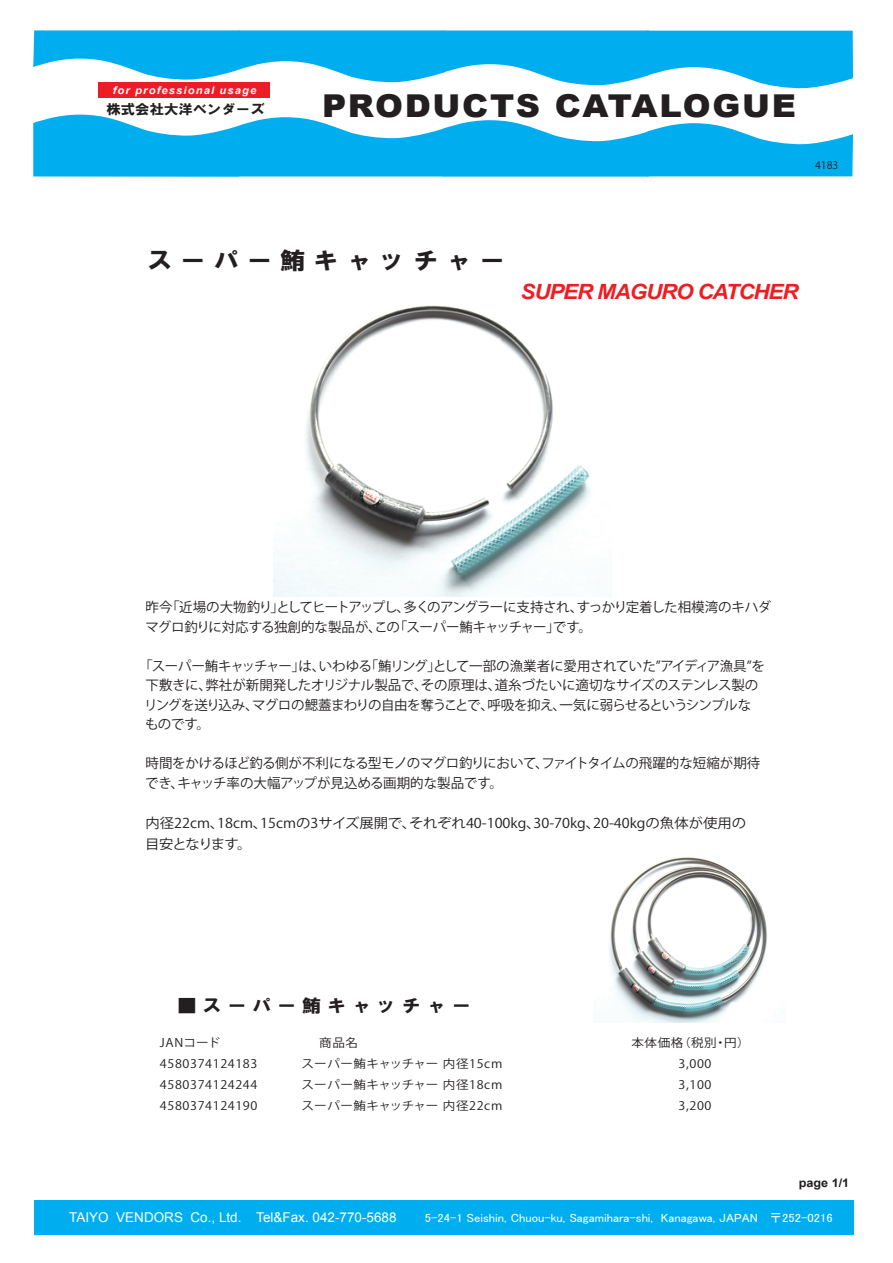
<style>
.page{position:relative;width:893px;height:1263px;background:#fff}
.page>*{position:absolute;margin:0;border:0;box-sizing:border-box;transform-origin:0 0}
.t1{font:900 31.5px "Arial";letter-spacing:.05em;color:#231f20;scale:1.07 1}
.t2{font:24px "HG Soei Kakugothic UB";letter-spacing:.3em;color:#231f20;scale:1.07 1}
.t3{font:italic 700 21px "Arial";letter-spacing:-.05em;color:#ee1d23;scale:1.07 1}
.t4{font:18px "HG Soei Kakugothic UB";letter-spacing:.3em;color:#231f20;scale:1.07 1}
.t5{font:13.5px/19.5px "Koz Go Pr 6 N";letter-spacing:-.03em;color:#231f20}
.t6{font:13.5px/21px "Koz Go Pro";color:#231f20;scale:1.07 1}
.t7{font:13.5px "Arial";color:#fff}
.t8{font:13.5px "HGS Soei Kakugothic UB";color:#231f20;scale:1.07 1}
.t9{font:11.85px "Koz Go Pro";letter-spacing:.05em;color:#231f20;scale:1.07 1}
.t10{font:11.85px "MS P Gothic";color:#fff;scale:1.07 1}
.t11{font:700 11.85px "Arial";color:#231f20;scale:1.07 1}
.t12{font:italic 700 10.5px "Arial";letter-spacing:.1em;color:#fff;scale:1.07 1}
.t13{font:10.5px "Koz Go Pro";color:#231f20}
</style>
<div class="page">
<svg style="left:33px;top:30px;width:820px;height:59px"></svg>
<svg style="left:33px;top:114px;width:820px;height:63px"></svg>
<div style="left:99px;top:82px;width:171px;height:16px;background:#ee1d23"></div>
<div style="left:34px;top:1200px;width:820px;height:35px;background:#00aeef"></div>
<img style="left:594px;top:856px;width:173px;height:166px">
<img style="left:273px;top:305px;width:338px;height:291px">
<p class="t12" style="left:113px;top:84px;width:136px">for professional usage</p>
<p class="t8" style="left:106px;top:102px;width:149px">株式会社大洋ベンダーズ</p>
<h1 class="t1" style="left:322px;top:82px;width:445px">PRODUCTS CATALOGUE</h1>
<p class="t13" style="left:815px;top:158px;width:25px">4183</p>
<h2 class="t2" style="left:147px;top:248px;width:336px">スーパー鮪キャッチャー</h2>
<h3 class="t3" style="left:520px;top:277px;width:261px">SUPER MAGURO CATCHER</h3>
<p class="t5" style="left:146px;top:598px;width:627px">昨今「近場の大物釣り」としてヒートアップし、多くのアングラーに支持され、すっかり定着した相模湾のキハダマグロ釣りに対応する独創的な製品が、この「スーパー鮪キャッチャー」です。</p>
<p class="t5" style="left:144px;top:656px;width:622px;text-indent:-5px">「スーパー鮪キャッチャー」は、いわゆる「鮪リング」として一部の漁業者に愛用されていた”アイディア漁具”を下敷きに、弊社が新開発したオリジナル製品で、その原理は、道糸づたいに適切なサイズのステンレス製のリングを送り込み、マグロの鰓蓋まわりの自由を奪うことで、呼吸を抑え、一気に弱らせるというシンプルなものです。</p>
<p class="t5" style="left:145px;top:754px;width:617px">時間をかけるほど釣る側が不利になる型モノのマグロ釣りにおいて、ファイトタイムの飛躍的な短縮が期待でき、キャッチ率の大幅アップが見込める画期的な製品です。</p>
<p class="t6" style="left:145px;top:813px;width:563px">内径22cm、18cm、15cmの3サイズ展開で、それぞれ40-100kg、30-70kg、20-40kgの魚体が使用の目安となります。</p>
<h3 class="t4" style="left:177px;top:996px;width:276px">■スーパー鮪キャッチャー</h3>
<p class="t9" style="left:160px;top:1035px;width:58px">JANコード</p>
<p class="t9" style="left:319px;top:1035px;width:38px">商品名</p>
<p class="t9" style="left:631px;top:1035px;width:112px">本体価格（税別・円）</p>
<p class="t9" style="left:160px;top:1056px;width:93px">4580374124183</p>
<p class="t9" style="left:301px;top:1056px;width:189px">スーパー鮪キャッチャー 内径15cm</p>
<p class="t9" style="left:679px;top:1056px;width:32px">3,000</p>
<p class="t9" style="left:160px;top:1077px;width:93px">4580374124244</p>
<p class="t9" style="left:301px;top:1077px;width:189px">スーパー鮪キャッチャー 内径18cm</p>
<p class="t9" style="left:679px;top:1077px;width:32px">3,100</p>
<p class="t9" style="left:160px;top:1098px;width:93px">4580374124190</p>
<p class="t9" style="left:301px;top:1098px;width:189px">スーパー鮪キャッチャー 内径22cm</p>
<p class="t9" style="left:679px;top:1098px;width:32px">3,200</p>
<p class="t11" style="left:799px;top:1175px;width:49px">page 1/1</p>
<p class="t7" style="left:69px;top:1208px;width:329px">TAIYO VENDORS Co., Ltd. Tel&amp;Fax. 042-770-5688</p>
<p class="t10" style="left:425px;top:1211px;width:383px">5-24-1 Seishin, Chuou-ku, Sagamihara-shi, Kanagawa, JAPAN 〒252-0216</p>
</div>
